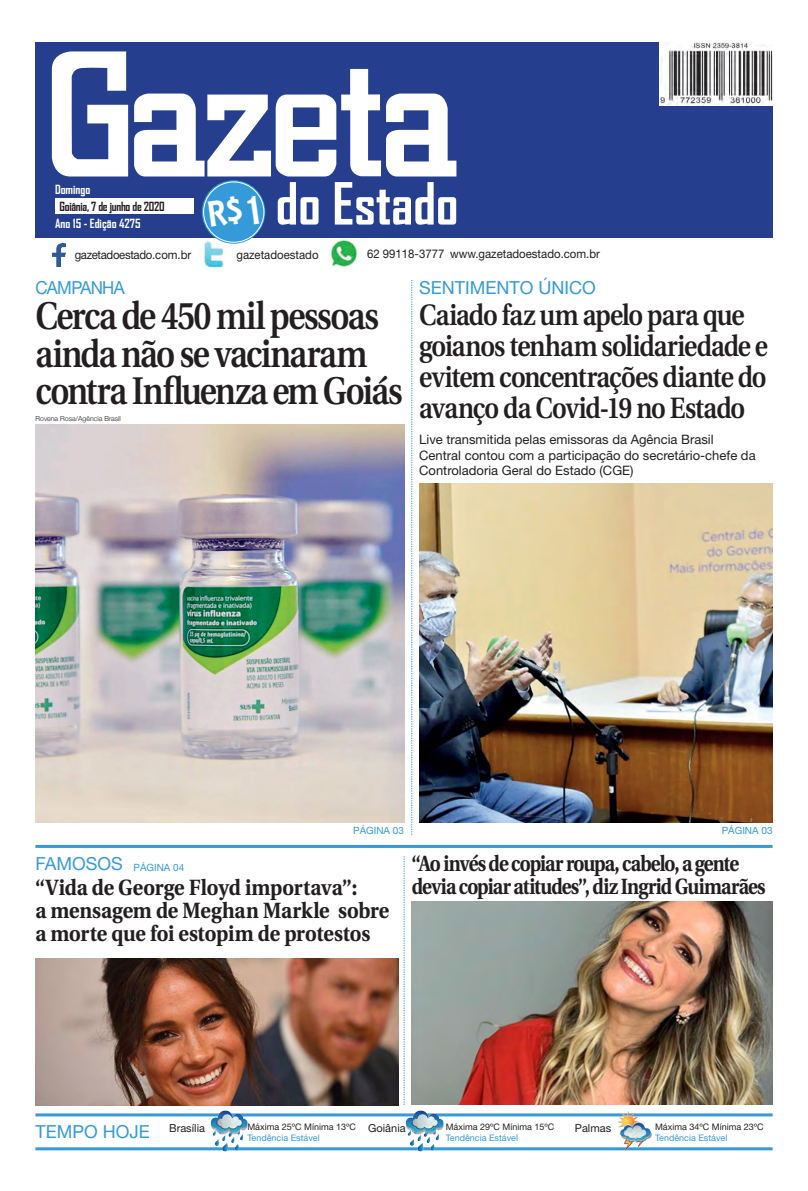
<style>
.page{position:relative;width:808px;height:1191px;background:#fff}
.page>*{position:absolute;margin:0;border:0;box-sizing:border-box;transform-origin:0 0}
.t1{font:700 55.6px "Agency FB";color:#fff}
.Manchete{font:600 38.5px/37.8px "Utopia";letter-spacing:-.045em;color:#231f20;scale:.85 1}
.Manchete-2{font:600 29.4px/31.2px "Utopia";letter-spacing:-.035em;color:#231f20;scale:.86 1}
.Manchete-3{font:700 22px/23px "Utopia";letter-spacing:-.015em;color:#231f20;scale:.91 1}
.Manchete-4{font:700 22px "Utopia";letter-spacing:-.035em;color:#231f20;scale:.85 1}
.Manchete-5{font:700 22px "Utopia";letter-spacing:-.05em;color:#231f20;scale:.85 1}
.Retranca{font:18px "Helvetica Neue";color:#349ada}
.Retranca-2{font:18px "Helvetica Neue";letter-spacing:-.04em;color:#349ada;scale:.94 1}
.Legenda{font:13px/15.3px "Helvetica Neue";color:#231f20}
.t2{font:700 12.1px "Agency FB";color:#fff}
.t3{font:700 12.1px "Agency FB";letter-spacing:-.02em;color:#231f20}
.t4{font:12px "Helvetica Neue";color:#231f20;scale:.95 1}
.t5{font:12px "Helvetica Neue";letter-spacing:-.03em;color:#231f20;scale:.95 1}
.Legenda-2{font:11px "Helvetica Neue";color:#231f20}
.Retranca-3{font:10px "Helvetica Neue";color:#349ada}
.Legenda-3{font:9px "Helvetica Neue";color:#231f20}
.Legenda-4{font:9px "Helvetica Neue";color:#349ada}
.Crédito_Fotógrafo{font:300 7px "Helvetica Neue";color:#231f20}
</style>
<div class="page">
<div style="left:35px;top:43px;width:737px;height:195px;background:#253f8e"></div>
<svg style="left:52px;top:51px;width:76px;height:125px"></svg>
<svg style="left:134px;top:69px;width:322px;height:107px"></svg>
<div style="left:55px;top:198px;width:138px;height:16px;background:#fff"></div>
<svg style="left:202px;top:180px;width:63px;height:64px"></svg>
<div style="left:203px;top:182px;width:61px;height:61px;border:1px solid #fff;border-radius:50%"></div>
<img style="left:660px;top:43px;width:112px;height:63px">
<img style="left:204px;top:240px;width:21px;height:29px">
<img style="left:330px;top:239px;width:28px;height:28px">
<img style="left:52px;top:243px;width:13px;height:23px">
<svg style="left:404px;top:856px;width:1px;height:249px"></svg>
<svg style="left:412px;top:280px;width:1px;height:554px"></svg>
<hr style="left:35px;top:845px;width:737px;height:3px;background:#349ada">
<hr style="left:35px;top:1113px;width:738px;height:3px;background:#349ada">
<hr style="left:35px;top:1147px;width:738px;height:3px;background:#349ada">
<img style="left:616px;top:1111px;width:35px;height:40px">
<img style="left:210px;top:1110px;width:37px;height:41px">
<img style="left:406px;top:1110px;width:37px;height:41px">
<img style="left:412px;top:901px;width:360px;height:204px">
<img style="left:35px;top:958px;width:363px;height:147px">
<img style="left:35px;top:424px;width:369px;height:398px">
<img style="left:419px;top:483px;width:353px;height:339px">
<div style="left:208px;top:195px;width:51px;height:32px;background:#349ada"></div>
<p class="t2" style="left:55px;top:182px;width:37px">Domingo</p>
<p class="t3" style="left:59px;top:199px;width:107px">Goiânia, 7 de junho de 2020</p>
<p class="t2" style="left:55px;top:216px;width:87px">Ano 15 - Edição 4275</p>
<p class="t1" style="left:276px;top:169px;width:184px">do Estado</p>
<p class="t5" style="left:75px;top:247px;width:124px">gazetadoestado.com.br</p>
<p class="t4" style="left:236px;top:247px;width:88px">gazetadoestado</p>
<p class="t4" style="left:367px;top:247px;width:83px">62 99118-3777</p>
<p class="t4" style="left:450px;top:247px;width:159px">www.gazetadoestado.com.br</p>
<p class="Retranca-2" style="left:35px;top:277px;width:96px">CAMPANHA</p>
<p class="Manchete" style="left:35px;top:297px;width:434px">Cerca de 450 mil pessoas ainda não se vacinaram contra Influenza em Goiás</p>
<p class="Crédito_Fotógrafo" style="left:35px;top:414px;width:87px">Rovena Rosa/Agência Brasil</p>
<p class="Retranca" style="left:419px;top:277px;width:178px">SENTIMENTO ÚNICO</p>
<p class="Manchete-2" style="left:419px;top:299px;width:407px">Caiado faz um apelo para que goianos tenham solidariedade e evitem concentrações diante do avanço da Covid-19 no Estado</p>
<p class="Legenda" style="left:419px;top:432px;width:338px">Live transmitida pelas emissoras da Agência Brasil<br>Central contou com a participação do secretário-chefe da<br>Controladoria Geral do Estado (CGE)</p>
<p class="Retranca-3" style="left:353px;top:824px;width:52px">PÁGINA 03</p>
<p class="Retranca-3" style="left:722px;top:824px;width:52px">PÁGINA 03</p>
<p class="Retranca" style="left:35px;top:853px;width:89px">FAMOSOS</p>
<p class="Retranca-3" style="left:134px;top:861px;width:52px">PÁGINA 04</p>
<p class="Manchete-5" style="left:412px;top:851px;width:387px">“Ao invés de copiar roupa, cabelo, a gente</p>
<p class="Manchete-3" style="left:35px;top:876px;width:355px">“Vida de George Floyd importava”:</p>
<p class="Manchete-4" style="left:412px;top:874px;width:418px">devia copiar atitudes”, diz Ingrid Guimarães</p>
<p class="Manchete-3" style="left:35px;top:899px;width:390px">a mensagem de Meghan Markle sobre a morte que foi estopim de protestos</p>
<p class="Retranca" style="left:35px;top:1120px;width:116px">TEMPO HOJE</p>
<p class="Legenda-2" style="left:169px;top:1121px;width:37px">Brasília</p>
<p class="Legenda-3" style="left:247px;top:1121px;width:110px">Máxima 25ºC Mínima 13ºC</p>
<p class="Legenda-2" style="left:368px;top:1121px;width:39px">Goiânia</p>
<p class="Legenda-2" style="left:575px;top:1121px;width:38px">Palmas</p>
<p class="Legenda-4" style="left:247px;top:1132px;width:74px">Tendência Estável</p>
<p class="Legenda-3" style="left:446px;top:1121px;width:110px">Máxima 29ºC Mínima 15ºC</p>
<p class="Legenda-4" style="left:446px;top:1132px;width:74px">Tendência Estável</p>
<p class="Legenda-3" style="left:655px;top:1121px;width:110px">Máxima 34ºC Mínima 23ºC</p>
<p class="Legenda-4" style="left:655px;top:1132px;width:74px">Tendência Estável</p>
</div>
